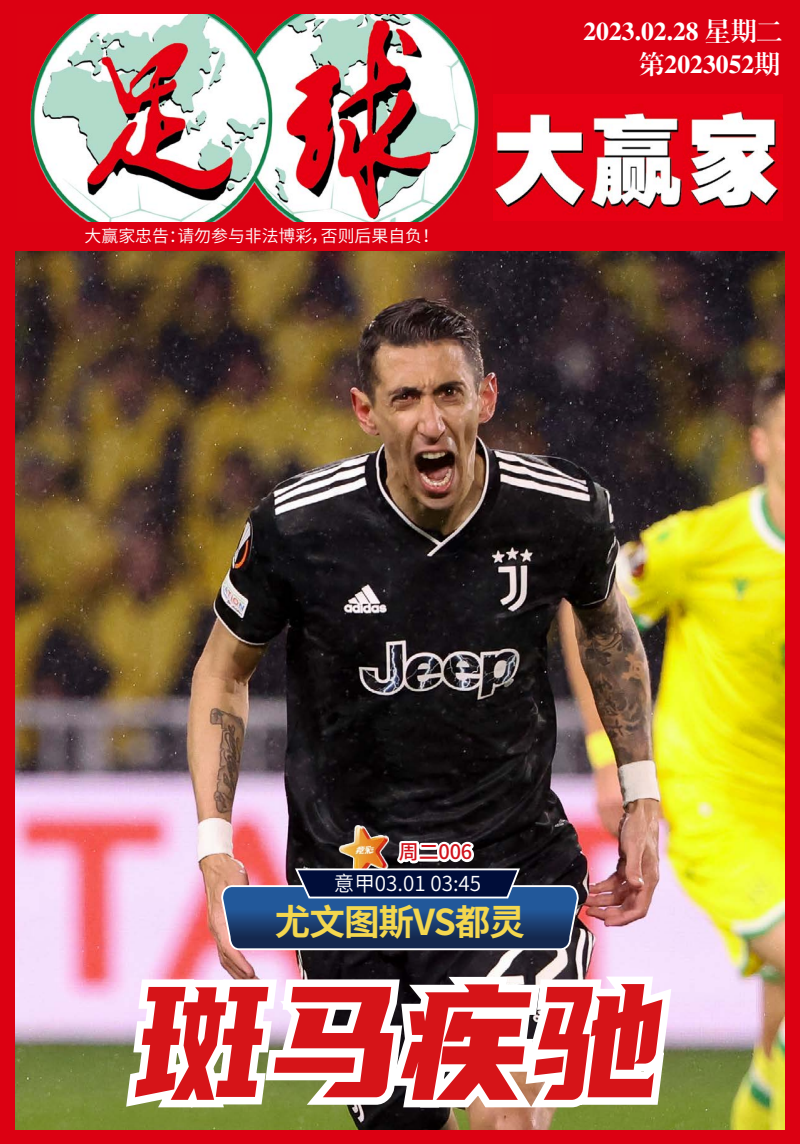
<style>
.page{position:relative;width:800px;height:1144px;background:#dc0012}
.page>*{position:absolute;margin:0;border:0;box-sizing:border-box;transform-origin:0 0}
.t1{font:161px "You She Biao Ti Hei";color:#d61418;scale:.89 1}
.t2{font:700 35.62px "Noto Sans Hans";letter-spacing:-.03em;color:#f4d74e}
.t3{font:25.62px "CT Biao Song SJ";color:#fff}
.t4{font:600 20.62px "Noto Sans Hans";color:#fff}
.t5{font:500 20px "Noto Sans Hans";letter-spacing:-.01em;color:#d0121b}
.t6{font:600 16.88px "Noto Sans Hans";color:#fff}
</style>
<div class="page">
<img style="left:15px;top:251px;width:770px;height:878px">
<img style="left:30px;top:14px;width:449px;height:208px">
<img style="left:494px;top:95px;width:288px;height:125px">
<img style="left:337px;top:825px;width:61px;height:13px">
<svg style="left:220px;top:838px;width:360px;height:118px;background:#545168"></svg>
<svg style="left:117px;top:972px;width:264px;height:144px;background:#d9d7cf"></svg>
<svg style="left:381px;top:850px;width:168px;height:274px;background:#797d8c"></svg>
<svg style="left:517px;top:969px;width:163px;height:146px;background:#e3e0d9"></svg>
<p class="t3" style="left:583px;top:18px;width:200px">2023.02.28 星期二</p>
<p class="t6" style="left:85px;top:226px;width:356px">大赢家忠告：请勿参与非法博彩，否则后果自负！</p>
<p class="t3" style="left:639px;top:51px;width:142px">第2023052期</p>
<p class="t5" style="left:399px;top:841px;width:75px">周二006</p>
<p class="t4" style="left:334px;top:871px;width:149px">意甲03.01 03:45</p>
<h2 class="t2" style="left:275px;top:902px;width:252px">尤文图斯VS都灵</h2>
<h1 class="t1" style="left:136px;top:943px;width:596px">斑马疾驰</h1>
</div>
